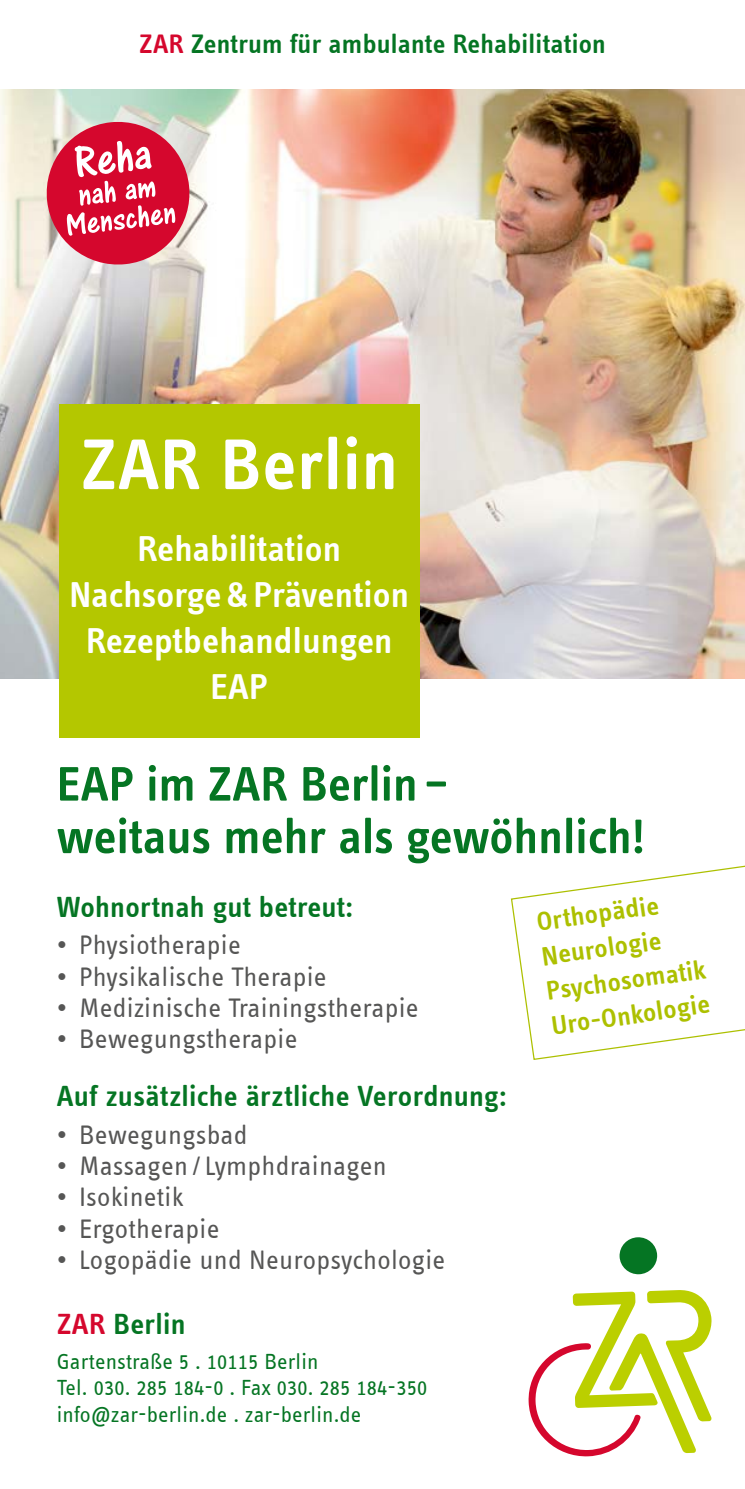
<style>
.page{position:relative;width:745px;height:1489px;background:#fff}
.page>*{position:absolute;margin:0;border:0;box-sizing:border-box;transform-origin:0 0}
.t1{font:74px "Info Text Semibold Tf";letter-spacing:.01em;color:#fff}
.t2{font:50px/52.5px "Info Text Semibold Tf";color:#057523}
.t3{font:37px/46px "Info Text Semibold Tf";letter-spacing:.005em;color:#fff;text-align:center}
.t4{font:30px "Info Text Semibold Tf";letter-spacing:.005em;color:#057523}
.t5{font:27.5px "Info Text Regular Tf";letter-spacing:.01em;color:#565655}
.t6{font:27.5px/35px "Info Text Semibold Tf";color:#adc000}
.t7{font:27.5px "Info Text Semibold Tf";letter-spacing:.01em;color:#057523}
.t8{font:22.5px/26.2px "Info Text Regular Tf";letter-spacing:.01em;color:#057523}
.s1{color:#d5072d}
</style>
<div class="page">
<svg style="left:744px;top:344px;width:1px;height:326px"></svg>
<div style="left:618px;top:1236px;width:39px;height:38px;background:#057523;border-radius:50%"></div>
<svg style="left:528px;top:1290px;width:183px;height:167px"></svg>
<img style="left:0;top:89px;width:744px;height:589px">
<svg style="left:43px;top:118px;width:150px;height:150px;background:#de6578"></svg>
<div style="left:59px;top:404px;width:361px;height:333px;background:#b4c700"></div>
<svg style="left:510px;top:865px;width:234px;height:195px"></svg>
<p class="t7" style="left:139px;top:28px;width:468px"><span class="s1">ZAR</span> Zentrum für ambulante Rehabilitation</p>
<h1 class="t1" style="left:80px;top:422px;width:319px">ZAR Berlin</h1>
<h3 class="t3" style="left:69px;top:526px;width:341px">Rehabilitation<br>Nachsorge &amp; Prävention<br>Rezeptbehandlungen<br>EAP</h3>
<h2 class="t2" style="left:57px;top:757px;width:589px">EAP im ZAR Berlin –<br>weitaus mehr als gewöhnlich!</h2>
<p class="t4" style="left:57px;top:889px;width:298px">Wohnortnah gut betreut:</p>
<p class="t5" style="left:57px;top:930px;width:185px">• Physiotherapie</p>
<p class="t5" style="left:57px;top:961px;width:271px">• Physikalische Therapie</p>
<p class="t5" style="left:57px;top:993px;width:363px">• Medizinische Trainingstherapie</p>
<p class="t5" style="left:57px;top:1024px;width:242px">• Bewegungstherapie</p>
<p class="t4" style="left:57px;top:1079px;width:451px">Auf zusätzliche ärztliche Verordnung:</p>
<p class="t5" style="left:57px;top:1120px;width:192px">• Bewegungsbad</p>
<p class="t5" style="left:57px;top:1151px;width:331px">• Massagen / Lymphdrainagen</p>
<p class="t5" style="left:57px;top:1182px;width:128px">• Isokinetik</p>
<p class="t5" style="left:57px;top:1213px;width:164px">• Ergotherapie</p>
<p class="t5" style="left:57px;top:1245px;width:390px">• Logopädie und Neuropsychologie</p>
<p class="t4" style="left:57px;top:1307px;width:130px"><span class="s1">ZAR</span> Berlin</p>
<p class="t8" style="left:57px;top:1348px;width:371px">Gartenstraße 5 . 10115 Berlin<br>Tel. 030. 285 184-0 . Fax 030. 285 184-350 info@zar-berlin.de . zar-berlin.de</p>
<p class="t6" style="left:534px;top:904px;width:162px;rotate:-8deg">Orthopädie<br>Neurologie<br>Psychosomatik<br>Uro-Onkologie</p>
</div>
